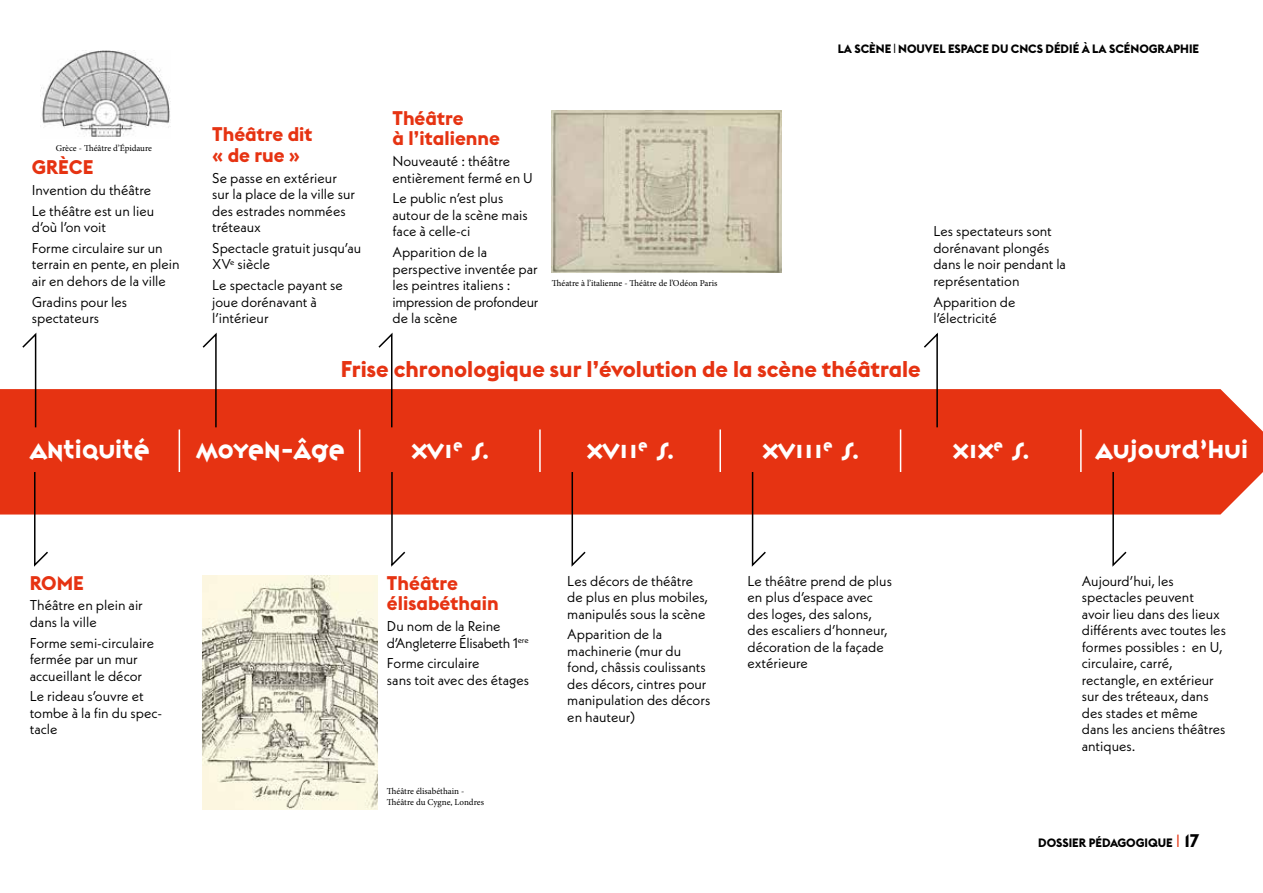
<style>
.page{position:relative;width:1263px;height:893px;background:#fff}
.page>*{position:absolute;margin:0;border:0;box-sizing:border-box;transform-origin:0 0}
.t1{font:22.5px "Variex OT";color:#fff}
.t2{font:700 22.5px "Euclid BP";color:#e63312}
.t3{font:700 19.5px/20.7px "Euclid BP";color:#e63312}
.t4{font:14.25px/16.5px "Neue Kabel";color:#000}
.t5{font:14.25px/16.5px "Neue Kabel";letter-spacing:-.02em;color:#000}
.t6{font:700 12px "Euclid BP";color:#000}
.t7{font:9px/10.8px "Minion Pro";color:#000}
.s1{font-size:18px}
</style>
<div class="page">
<img style="left:552px;top:111px;width:229px;height:162px">
<img style="left:41px;top:51px;width:129px;height:86px">
<div style="left:0;top:389px;width:1263px;height:125px;background:#e63312"></div>
<hr style="left:179px;top:429px;width:1px;height:43px;background:#fff">
<hr style="left:359px;top:429px;width:1px;height:43px;background:#fff">
<hr style="left:539px;top:429px;width:2px;height:43px;background:#fff">
<hr style="left:719px;top:429px;width:2px;height:43px;background:#fff">
<hr style="left:900px;top:429px;width:1px;height:43px;background:#fff">
<hr style="left:1080px;top:429px;width:2px;height:43px;background:#fff">
<svg style="left:33px;top:470px;width:17px;height:97px"></svg>
<svg style="left:21px;top:332px;width:16px;height:97px"></svg>
<svg style="left:201px;top:332px;width:16px;height:97px"></svg>
<svg style="left:377px;top:332px;width:16px;height:97px"></svg>
<svg style="left:922px;top:332px;width:17px;height:97px"></svg>
<svg style="left:390px;top:470px;width:17px;height:97px"></svg>
<svg style="left:571px;top:470px;width:16px;height:97px"></svg>
<svg style="left:751px;top:470px;width:16px;height:97px"></svg>
<svg style="left:1112px;top:470px;width:16px;height:97px"></svg>
<img style="left:202px;top:576px;width:176px;height:234px">
<p class="t7" style="left:56px;top:143px;width:98px">Grèce - Théâtre d’Épidaure</p>
<h2 class="t3" style="left:32px;top:157px;width:63px">GRÈCE</h2>
<p class="t4" style="left:32px;top:179px;width:124px;line-height:20.7px">Invention du théâtre<br>Le théâtre est un lieu</p>
<p class="t4" style="left:32px;top:217px;width:132px;line-height:20.7px">d’où l’on voit<br>Forme circulaire sur un</p>
<p class="t4" style="left:32px;top:256px;width:149px">terrain en pente, en plein air en dehors de la ville</p>
<p class="t4" style="left:32px;top:293px;width:97px">Gradins pour les spectateurs</p>
<h2 class="t3" style="left:212px;top:124px;width:102px">Théâtre dit « de rue »</h2>
<p class="t4" style="left:212px;top:169px;width:144px">Se passe en extérieur sur la place de la ville sur des estrades nommées tréteaux</p>
<p class="t4" style="left:212px;top:239px;width:150px">Spectacle gratuit jusqu’au<br>XV<sup>e</sup> siècle</p>
<p class="t4" style="left:212px;top:277px;width:132px">Le spectacle payant se joue dorénavant à l’intérieur</p>
<h2 class="t3" style="left:392px;top:107px;width:109px">Théâtre<br>à l’italienne</h2>
<p class="t4" style="left:392px;top:153px;width:142px">Nouveauté : théâtre entièrement fermé en U</p>
<p class="t4" style="left:392px;top:190px;width:137px">Le public n’est plus autour de la scène mais face à celle-ci</p>
<p class="t4" style="left:392px;top:244px;width:147px">Apparition de la perspective inventée par les peintres italiens : impression de profondeur de la scène</p>
<p class="t7" style="left:552px;top:277px;width:167px">Théatre à l’italienne - Théâtre de l’Odéon Paris</p>
<p class="t6" style="left:838px;top:41px;width:363px">LA SCÈNE NOUVEL ESPACE DU CNCS DÉDIÉ À LA SCÉNOGRAPHIE</p>
<p class="t4" style="left:933px;top:223px;width:134px">Les spectateurs sont dorénavant plongés dans le noir pendant la représentation</p>
<p class="t4" style="left:933px;top:293px;width:84px">Apparition de l’électricité</p>
<h1 class="t2" style="left:341px;top:354px;width:581px">Frise chronologique sur l’évolution de la scène théâtrale</h1>
<h1 class="t1" style="left:30px;top:433px;width:121px">ANTIQUITÉ</h1>
<h1 class="t1" style="left:196px;top:433px;width:151px">MOYEN-ÂGE</h1>
<h1 class="t1" style="left:412px;top:433px;width:80px">XV1<sup>E</sup> S.</h1>
<h1 class="t1" style="left:587px;top:433px;width:89px">XV11<sup>E</sup> S.</h1>
<h1 class="t1" style="left:763px;top:433px;width:98px">XV111<sup>E</sup> S.</h1>
<h1 class="t1" style="left:953px;top:433px;width:79px">X1X<sup>E</sup> S.</h1>
<h1 class="t1" style="left:1096px;top:433px;width:154px">AUJOURD’HUI</h1>
<h2 class="t3" style="left:30px;top:572px;width:55px">ROME</h2>
<p class="t4" style="left:30px;top:597px;width:115px">Théâtre en plein air dans la ville</p>
<p class="t4" style="left:30px;top:634px;width:126px">Forme semi-circulaire fermée par un mur accueillant le décor</p>
<p class="t4" style="left:30px;top:688px;width:134px">Le rideau s’ouvre et tombe à la fin du spec&shy;tacle</p>
<h2 class="t3" style="left:387px;top:572px;width:113px">Théâtre élisabéthain</h2>
<p class="t5" style="left:387px;top:618px;width:143px">Du nom de la Reine d’Angleterre Élisabeth 1<sup>ere</sup></p>
<p class="t4" style="left:387px;top:655px;width:144px">Forme circulaire<br>sans toit avec des étages</p>
<p class="t7" style="left:387px;top:786px;width:99px">Théâtre élisabéthain -<br>Théâtre du Cygne, Londres</p>
<p class="t4" style="left:567px;top:572px;width:142px">Les décors de théâtre de plus en plus mobiles, manipulés sous la scène</p>
<p class="t4" style="left:567px;top:626px;width:145px">Apparition de la machinerie (mur du fond, châssis coulissants des décors, cintres pour manipulation des décors en hauteur)</p>
<p class="t4" style="left:747px;top:572px;width:146px">Le théâtre prend de plus en plus d’espace avec des loges, des salons, des escaliers d’honneur, décoration de la façade extérieure</p>
<p class="t4" style="left:1082px;top:572px;width:146px">Aujourd’hui, les spectacles peuvent<br>avoir lieu dans des lieux différents avec toutes les formes possibles : en U, circulaire, carré, rectangle, en extérieur sur des tréteaux, dans des stades et même dans les anciens théâtres antiques.</p>
<p class="t6" style="left:1038px;top:835px;width:162px">DOSSIER PÉDAGOGIQUE <span class="s1">17</span></p>
</div>
